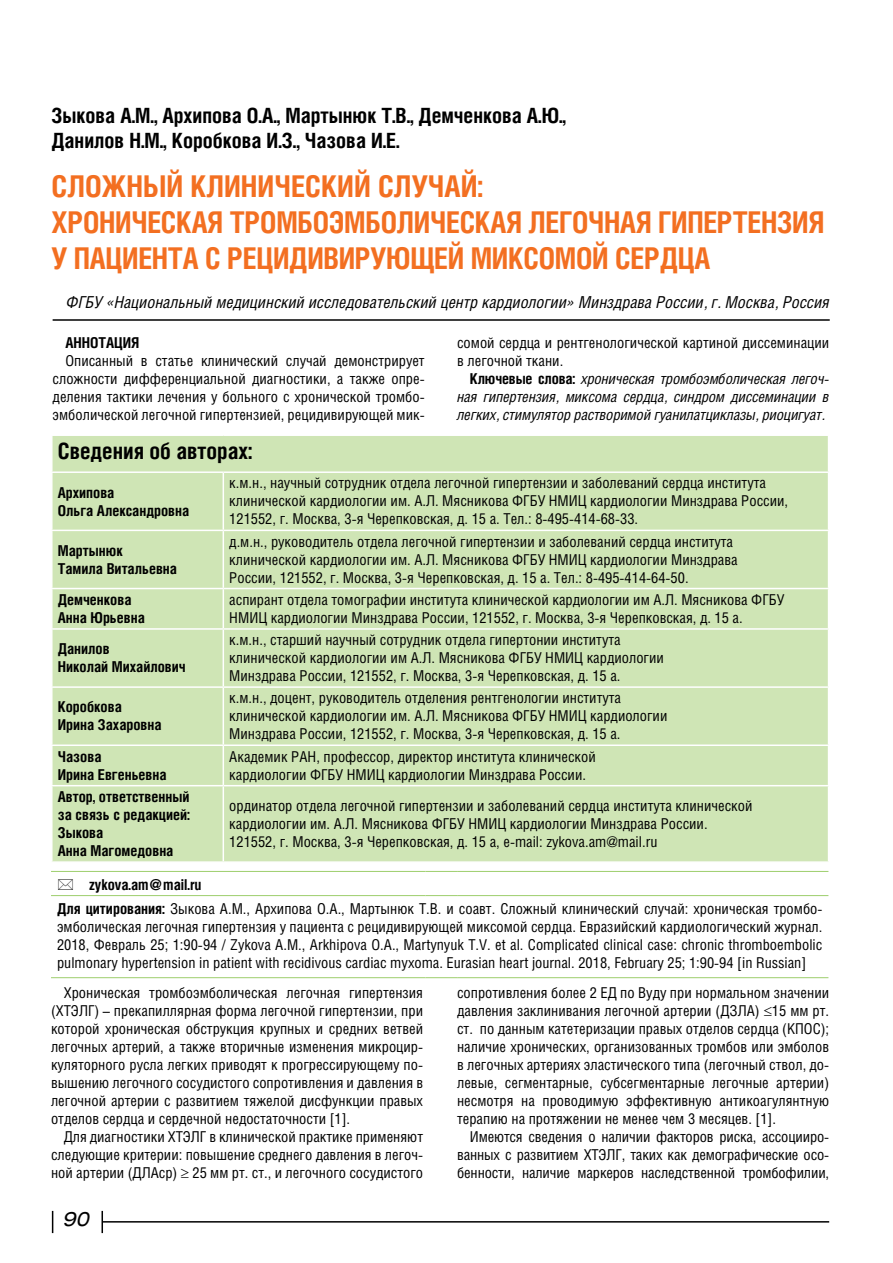
<style>
.page{position:relative;width:893px;height:1263px;background:#fff}
.page>*{position:absolute;margin:0;border:0;box-sizing:border-box;transform-origin:0 0}
.t1{font:700 30px/36px "Helios Cond";letter-spacing:-.01em;color:#f36f21}
.t2{font:700 22.5px "Helios Cond";color:#000}
.t3{font:700 21px/25.2px "Helios Cond";color:#000}
.t4{font:italic 19.5px "Helios Ext";color:#000}
.t5{font:italic 16.5px "Helios Cond";color:#000}
.t6{font:15px/18px "Helios Cond";color:#000}
.t7{font:700 15px/18px "Helios Cond";color:#000}
.t8{font:italic 15px/18px "Helios Cond";letter-spacing:-.01em;color:#000;text-align:justify}
.s1{font-weight:700;font-style:normal}
.s2{font-weight:700}
</style>
<div class="page">
<hr style="left:103px;top:1221px;width:726px;height:1px;background:#000">
<svg style="left:102px;top:1211px;width:1px;height:22px"></svg>
<svg style="left:52px;top:1211px;width:1px;height:22px"></svg>
<hr style="left:53px;top:319px;width:777px;height:2px;background:#000">
<div style="left:53px;top:436px;width:775px;height:425px;background:#cfe5b5"></div>
<hr style="left:51px;top:471px;width:172px;height:2px;background:#fff">
<hr style="left:51px;top:530px;width:172px;height:1px;background:#fff">
<hr style="left:51px;top:588px;width:172px;height:1px;background:#fff">
<hr style="left:51px;top:628px;width:172px;height:2px;background:#fff">
<hr style="left:51px;top:686px;width:172px;height:2px;background:#fff">
<hr style="left:51px;top:744px;width:172px;height:2px;background:#fff">
<hr style="left:51px;top:785px;width:172px;height:1px;background:#fff">
<hr style="left:223px;top:471px;width:606px;height:2px;background:#fff">
<hr style="left:223px;top:473px;width:1px;height:57px;background:#fff">
<hr style="left:223px;top:530px;width:606px;height:1px;background:#fff">
<hr style="left:223px;top:531px;width:1px;height:57px;background:#fff">
<hr style="left:223px;top:588px;width:606px;height:1px;background:#fff">
<hr style="left:223px;top:589px;width:1px;height:39px;background:#fff">
<hr style="left:223px;top:628px;width:606px;height:2px;background:#fff">
<hr style="left:223px;top:630px;width:1px;height:56px;background:#fff">
<hr style="left:223px;top:686px;width:606px;height:2px;background:#fff">
<hr style="left:223px;top:688px;width:1px;height:56px;background:#fff">
<hr style="left:223px;top:744px;width:606px;height:2px;background:#fff">
<hr style="left:223px;top:746px;width:1px;height:39px;background:#fff">
<hr style="left:223px;top:785px;width:606px;height:1px;background:#fff">
<hr style="left:223px;top:786px;width:1px;height:75px;background:#fff">
<hr style="left:51px;top:871px;width:374px;height:1px;background:#9dce6c">
<hr style="left:425px;top:871px;width:32px;height:1px;background:#9dce6c">
<hr style="left:457px;top:871px;width:371px;height:1px;background:#9dce6c">
<hr style="left:51px;top:895px;width:374px;height:1px;background:#9dce6c">
<hr style="left:425px;top:895px;width:32px;height:1px;background:#9dce6c">
<hr style="left:457px;top:895px;width:371px;height:1px;background:#9dce6c">
<hr style="left:51px;top:977px;width:374px;height:1px;background:#9dce6c">
<hr style="left:425px;top:977px;width:32px;height:1px;background:#9dce6c">
<hr style="left:457px;top:977px;width:371px;height:1px;background:#9dce6c">
<h3 class="t3" style="left:52px;top:102px;width:516px">Зыкова А.М., Архипова О.А., Мартынюк Т.В., Демченкова А.Ю.,<br>Данилов Н.М., Коробкова И.З., Чазова И.Е.</h3>
<h1 class="t1" style="left:52px;top:167px;width:774px">СЛОЖНЫЙ КЛИНИЧЕСКИЙ СЛУЧАЙ:<br>ХРОНИЧЕСКАЯ ТРОМБОЭМБОЛИЧЕСКАЯ ЛЕГОЧНАЯ ГИПЕРТЕНЗИЯ<br>У ПАЦИЕНТА С РЕЦИДИВИРУЮЩЕЙ МИКСОМОЙ СЕРДЦА</h1>
<p class="t5" style="left:66px;top:292px;width:765px">ФГБУ «Национальный медицинский исследовательский центр кардиологии» Минздрава России, г. Москва, Россия</p>
<p class="t7" style="left:65px;top:333px;width:76px">АННОТАЦИЯ</p>
<p class="t6" style="left:53px;top:351px;width:374px;text-align:justify;text-indent:13px">Описанный в статье клинический случай демонстрирует сложности дифференциальной диагностики, а также опре&shy;деления тактики лечения у больного с хронической тромбо&shy;эмболической легочной гипертензией, рецидивирующей мик-</p>
<p class="t6" style="left:457px;top:333px;width:374px">сомой сердца и рентгенологической картиной диссеминации в легочной ткани.</p>
<p class="t8" style="left:457px;top:369px;width:374px;text-indent:13px"><span class="s1">Ключевые слова:</span> хроническая тромбоэмболическая легоч&shy;ная гипертензия, миксома сердца, синдром диссеминации в легких, стимулятор растворимой гуанилатциклазы, риоцигуат.</p>
<h2 class="t2" style="left:58px;top:438px;width:196px">Сведения об авторах:</h2>
<p class="t7" style="left:58px;top:483px;width:133px">Архипова<br>Ольга Александровна</p>
<p class="t6" style="left:229px;top:474px;width:560px">к.м.н., научный сотрудник отдела легочной гипертензии и заболеваний сердца института клинической кардиологии им. А.Л. Мясникова ФГБУ НМИЦ кардиологии Минздрава России,<br>121552, г. Москва, 3-я Черепковская, д. 15 а. Тел.: 8-495-414-68-33.</p>
<p class="t7" style="left:58px;top:541px;width:121px">Мартынюк<br>Тамила Витальевна</p>
<p class="t6" style="left:229px;top:532px;width:510px">д.м.н., руководитель отдела легочной гипертензии и заболеваний сердца института клинической кардиологии им. А.Л. Мясникова ФГБУ НМИЦ кардиологии Минздрава<br>России, 121552, г. Москва, 3-я Черепковская, д. 15 а. Тел.: 8-495-414-64-50.</p>
<p class="t7" style="left:58px;top:590px;width:89px">Демченкова<br>Анна Юрьевна</p>
<p class="t6" style="left:229px;top:590px;width:556px">аспирант отдела томографии института клинической кардиологии им А.Л. Мясникова ФГБУ<br>НМИЦ кардиологии Минздрава России, 121552, г. Москва, 3-я Черепковская, д. 15 а.</p>
<p class="t7" style="left:58px;top:639px;width:130px">Данилов<br>Николай Михайлович</p>
<p class="t6" style="left:229px;top:630px;width:436px">к.м.н., старший научный сотрудник отдела гипертонии института клинической кардиологии им А.Л. Мясникова ФГБУ НМИЦ кардиологии<br>Минздрава России, 121552, г. Москва, 3-я Черепковская, д. 15 а.</p>
<p class="t7" style="left:58px;top:698px;width:105px">Коробкова<br>Ирина Захаровна</p>
<p class="t6" style="left:229px;top:689px;width:440px">к.м.н., доцент, руководитель отделения рентгенологии института клинической кардиологии им. А.Л. Мясникова ФГБУ НМИЦ кардиологии<br>Минздрава России, 121552, г. Москва, 3-я Черепковская, д. 15 а.</p>
<p class="t7" style="left:58px;top:747px;width:110px">Чазова<br>Ирина Евгеньевна</p>
<p class="t6" style="left:229px;top:747px;width:368px">Академик РАН, профессор, директор института клинической кардиологии ФГБУ НМИЦ кардиологии Минздрава России.</p>
<p class="t7" style="left:58px;top:787px;width:134px">Автор, ответственный за связь с редакцией:<br>Зыкова<br>Анна Магомедовна</p>
<p class="t6" style="left:229px;top:796px;width:525px">ординатор отдела легочной гипертензии и заболеваний сердца института клинической кардиологии им. А.Л. Мясникова ФГБУ НМИЦ кардиологии Минздрава России.<br>121552, г. Москва, 3-я Черепковская, д. 15 а, e-mail: zykova.am@mail.ru</p>
<p class="t6" style="left:57px;top:872px;width:767px;line-height:24.2px;text-indent:32px"><span class="s2">zykova.am@mail.ru<br>Для цитирования:</span> Зыкова А.М., Архипова О.А., Мартынюк Т.В. и соавт. Сложный клинический случай: хроническая тромбо-</p>
<p class="t6" style="left:57px;top:917px;width:767px;text-align:justify">эмболическая легочная гипертензия у пациента с рецидивирующей миксомой сердца. Евразийский кардиологический журнал.<br>2018, Февраль 25; 1:90-94 / Zykova A.M., Arkhipova O.A., Martynyuk T.V. et al. Complicated clinical case: chronic thromboembolic pulmonary hypertension in patient with recidivous cardiac myxoma. Eurasian heart journal. 2018, February 25; 1:90-94 [in Russian]</p>
<p class="t6" style="left:51px;top:984px;width:374px;text-align:justify;text-indent:13px">Хроническая тромбоэмболическая легочная гипертензия (ХТЭЛГ) – прекапиллярная форма легочной гипертензии, при которой хроническая обструкция крупных и средних ветвей легочных артерий, а также вторичные изменения микроцир&shy;куляторного русла легких приводят к прогрессирующему по&shy;вышению легочного сосудистого сопротивления и давления в легочной артерии с развитием тяжелой дисфункции правых отделов сердца и сердечной недостаточности [1].</p>
<p class="t6" style="left:51px;top:1128px;width:374px;text-align:justify;text-indent:13px">Для диагностики ХТЭЛГ в клинической практике применяют следующие критерии: повышение среднего давления в легоч&shy;ной артерии (ДЛАср) ≥ 25 мм рт. ст., и легочного сосудистого</p>
<h3 class="t4" style="left:64px;top:1207px;width:28px">90</h3>
<p class="t6" style="left:457px;top:984px;width:374px;text-align:justify">сопротивления более 2 ЕД по Вуду при нормальном значении давления заклинивания легочной артерии (ДЗЛА) ≤15 мм рт. ст. по данным катетеризации правых отделов сердца (КПОС); наличие хронических, организованных тромбов или эмболов в легочных артериях эластического типа (легочный ствол, до&shy;левые, сегментарные, субсегментарные легочные артерии) несмотря на проводимую эффективную антикоагулянтную терапию на протяжении не менее чем 3 месяцев. [1].</p>
<p class="t6" style="left:457px;top:1128px;width:374px;text-align:justify;text-indent:13px">Имеются сведения о наличии факторов риска, ассоцииро&shy;ванных с развитием ХТЭЛГ, таких как демографические осо&shy;бенности, наличие маркеров наследственной тромбофилии,</p>
</div>
